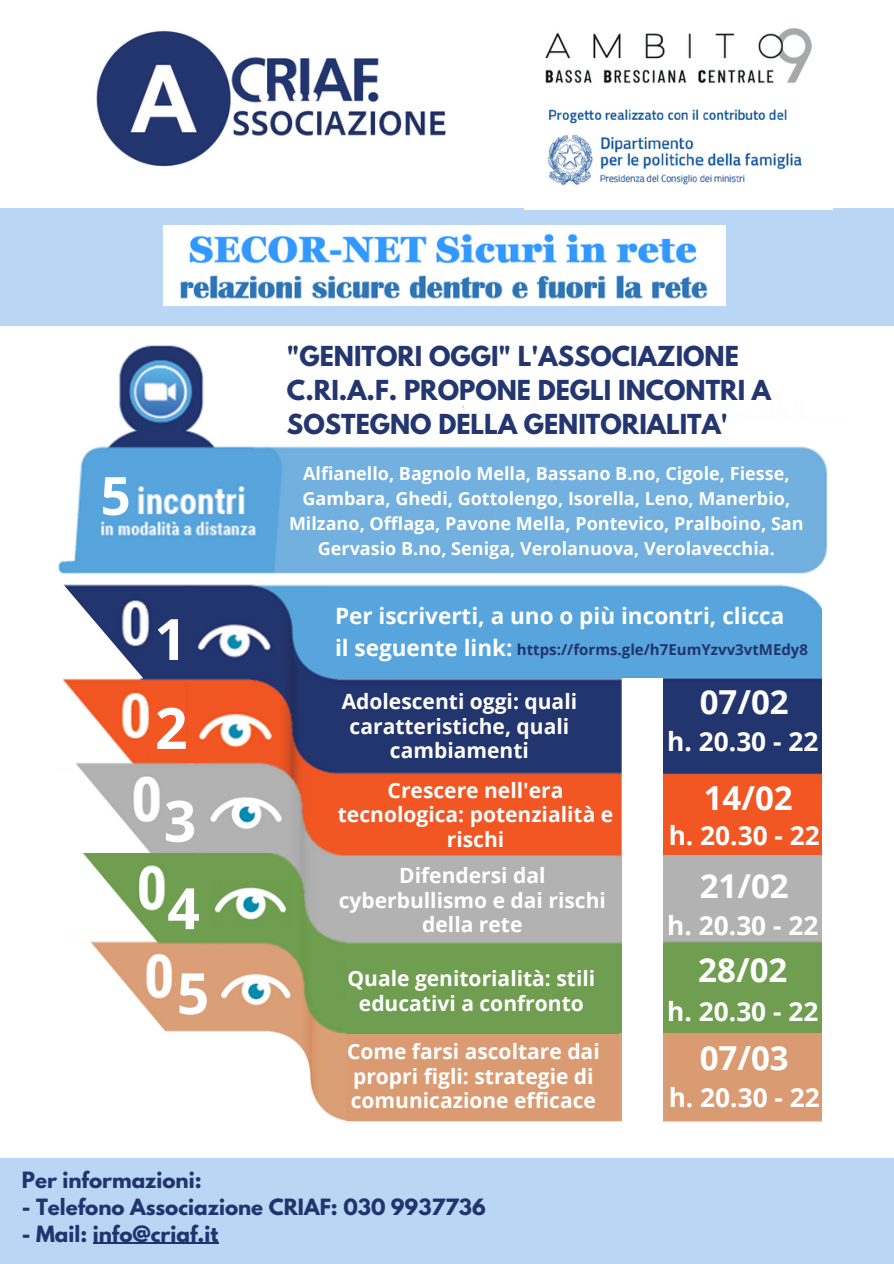
<style>
.page{position:relative;width:894px;height:1264px;background:#fff}
.page>*{position:absolute;margin:0;border:0;box-sizing:border-box;transform-origin:0 0}
.t1{font:700 57px/90.9px "Open Sans";color:#fff}
.t2{font:700 52.8px "Open Sans";color:#fff}
.t3{font:700 33px "Open Sans";color:#fff}
.t4{font:700 26.25px "Open Sans";color:#fff}
.t5{font:700 24.45px/33.8px "League Spartan";color:#233670}
.t6{font:700 22.5px "Open Sans";color:#fff}
.t7{font:700 21px/24.8px "Open Sans";color:#fff;text-align:center}
.t8{font:700 19.95px "League Spartan";color:#22346d}
.t9{font:700 18px/24.8px "Open Sans";color:#fff;text-align:center}
.t10{font:700 15px "Open Sans";color:#22346d}
.s1{font-size:22.5px;color:#fff}
</style>
<div class="page">
<div style="left:0;top:208px;width:893px;height:118px;background:#b9d7f4"></div>
<img style="left:164px;top:226px;width:560px;height:80px">
<img style="left:111px;top:346px;width:717px;height:228px">
<img style="left:142px;top:584px;width:680px;height:91px">
<svg style="left:76px;top:444px;width:66px;height:180px;background:#6babdb"></svg>
<svg style="left:58px;top:534px;width:76px;height:90px"></svg>
<svg style="left:97px;top:624px;width:56px;height:51px"></svg>
<div style="left:153px;top:614px;width:34px;height:57px;background:#22356f"></div>
<img style="left:62px;top:675px;width:760px;height:178px">
<div style="left:0;top:1158px;width:893px;height:105px;background:#b9d7f4"></div>
<div style="left:297px;top:460px;width:507px;height:104px;background:#72b0df"></div>
<img style="left:524px;top:28px;width:308px;height:181px">
<img style="left:96px;top:30px;width:350px;height:137px">
<img style="left:272px;top:1032px;width:550px;height:90px">
<div style="left:346px;top:1032px;width:272px;height:87px;background:#da9b72"></div>
<div style="left:666px;top:1031px;width:155px;height:88px;background:#da9b72"></div>
<div style="left:184px;top:587px;width:12px;height:86px;background:#22356f"></div>
<div style="left:189px;top:683px;width:8px;height:79px;background:#f15623"></div>
<img style="left:82px;top:853px;width:740px;height:179px">
<div style="left:166px;top:878px;width:36px;height:59px;background:#709e50"></div>
<div style="left:665px;top:943px;width:155px;height:88px;background:#709e50"></div>
<div style="left:346px;top:945px;width:273px;height:88px;background:#709e50"></div>
<div style="left:198px;top:853px;width:12px;height:87px;background:#709e50"></div>
<div style="left:162px;top:768px;width:46px;height:80px;background:#b2b2b2"></div>
<div style="left:176px;top:750px;width:33px;height:13px;background:#f15623"></div>
<img style="left:239px;top:804px;width:18px;height:18px">
<img style="left:248px;top:981px;width:18px;height:18px">
<img style="left:211px;top:880px;width:81px;height:49px">
<img style="left:243px;top:894px;width:18px;height:18px">
<div style="left:328px;top:589px;width:457px;height:86px;background:#57a5dc"></div>
<div style="left:621px;top:678px;width:41px;height:453px;background:#fff"></div>
<hr style="left:93px;top:1242px;width:125px;height:1px;background:#22346d">
<h2 class="t2" style="left:100px;top:458px;width:32px">5</h2>
<h1 class="t1" style="left:154px;top:592px;width:43px">1<br>2<br>3</h1>
<h1 class="t1" style="left:167px;top:864px;width:43px;line-height:85.1px">4<br>5</h1>
<p class="t5" style="left:287px;top:342px;width:485px">"GENITORI OGGI" L'ASSOCIAZIONE<br>C.RI.A.F. PROPONE DEGLI INCONTRI A<br>SOSTEGNO DELLA GENITORIALITA'</p>
<p class="t9" style="left:289px;top:461px;width:516px">Alfianello, Bagnolo Mella, Bassano B.no, Cigole, Fiesse, Gambara, Ghedi, Gottolengo, Isorella, Leno, Manerbio, Milzano, Offlaga, Pavone Mella, Pontevico, Pralboino, San Gervasio B.no, Seniga, Verolanuova, Verolavecchia.</p>
<p class="t6" style="left:335px;top:600px;width:451px">Per iscriverti, a uno o più incontri, clicca</p>
<p class="t10" style="left:335px;top:639px;width:474px"><span class="s1">il seguente link:</span> https://forms.gle/h7EumYzvv3vtMEdy8</p>
<p class="t7" style="left:341px;top:688px;width:237px">Adolescenti oggi: quali caratteristiche, quali cambiamenti</p>
<p class="t7" style="left:338px;top:777px;width:277px">Crescere nell'era tecnologica: potenzialità e rischi</p>
<p class="t7" style="left:338px;top:862px;width:268px">Difendersi dal cyberbullismo e dai rischi della rete</p>
<p class="t7" style="left:347px;top:965px;width:249px">Quale genitorialità: stili educativi a confronto</p>
<p class="t7" style="left:347px;top:1038px;width:254px;text-align:left">Come farsi ascoltare dai propri figli: strategie di comunicazione efficace</p>
<h3 class="t3" style="left:699px;top:679px;width:91px">07/02</h3>
<p class="t4" style="left:667px;top:722px;width:152px">h. 20.30 - 22</p>
<h3 class="t3" style="left:703px;top:775px;width:91px">14/02</h3>
<p class="t4" style="left:668px;top:817px;width:152px">h. 20.30 - 22</p>
<h3 class="t3" style="left:699px;top:862px;width:91px">21/02</h3>
<p class="t4" style="left:667px;top:906px;width:152px">h. 20.30 - 22</p>
<h3 class="t3" style="left:698px;top:947px;width:91px">28/02</h3>
<p class="t4" style="left:667px;top:992px;width:152px">h. 20.30 - 22</p>
<p class="t4" style="left:667px;top:997px;width:152px">h. 20.30 - 22</p>
<h3 class="t3" style="left:699px;top:1034px;width:91px">07/03</h3>
<p class="t4" style="left:668px;top:1079px;width:152px">h. 20.30 - 22</p>
<p class="t8" style="left:22px;top:1169px;width:181px">Per informazioni:</p>
<p class="t8" style="left:22px;top:1196px;width:465px">- Telefono Associazione CRIAF: 030 9937736</p>
<p class="t8" style="left:22px;top:1223px;width:198px">- Mail: info@criaf.it</p>
</div>
